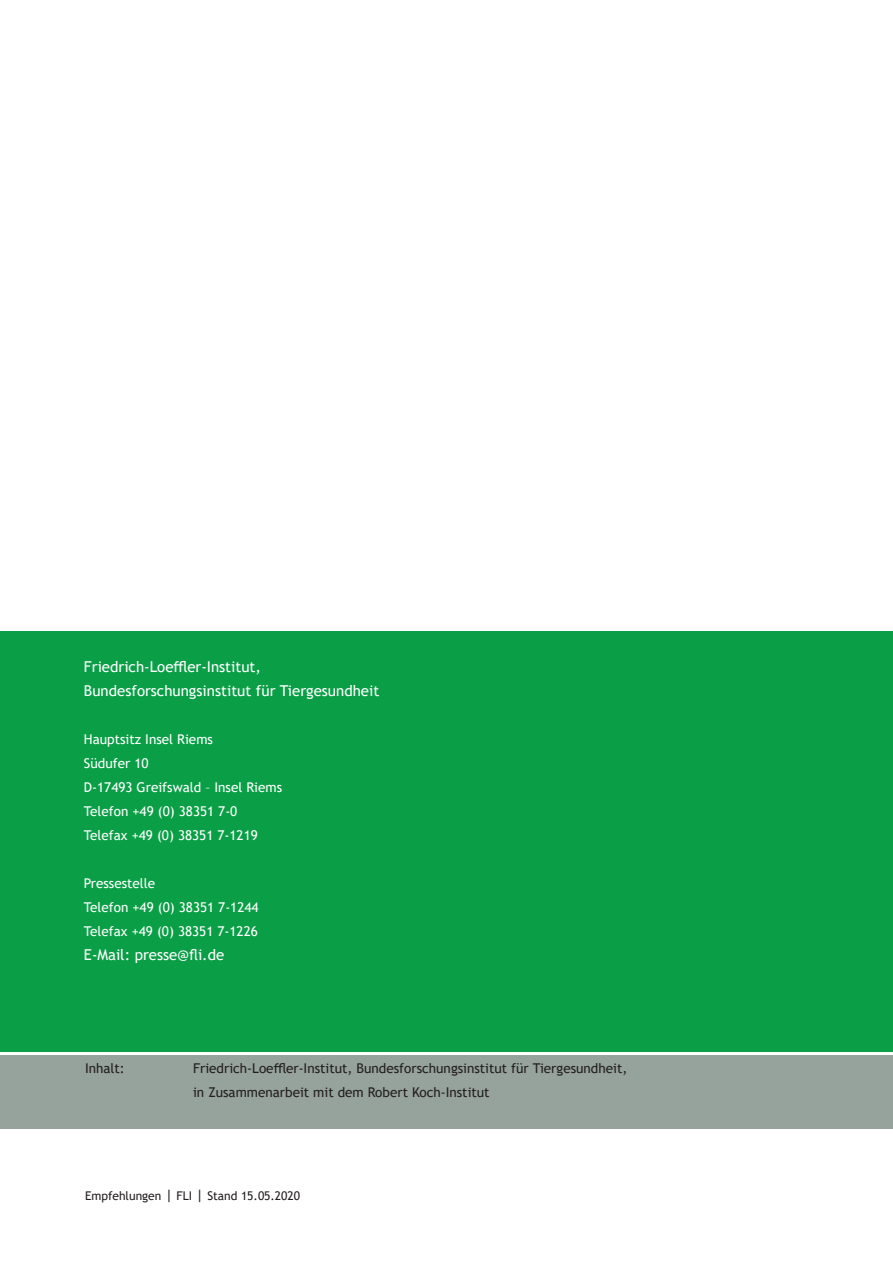
<style>
.page{position:relative;width:893px;height:1263px;background:#fff}
.page>*{position:absolute;margin:0;border:0;box-sizing:border-box;transform-origin:0 0}
.t1{font:15px/24px "Trebuchet MS";color:#fff}
.t2{font:13.5px/24px "Trebuchet MS";color:#fff}
.t3{font:13.5px/24px "Trebuchet MS";color:#231f20}
.t4{font:12px "Trebuchet MS";color:#231f20}
.s1{font-size:15px}
</style>
<div class="page">
<div style="left:0;top:631px;width:893px;height:421px;background:#0a9f46"></div>
<div style="left:0;top:1054px;width:893px;height:74px;background:#96a29c"></div>
<p class="t1" style="left:84px;top:655px;width:297px">Friedrich-Loeffler-Institut,<br>Bundesforschungsinstitut für Tiergesundheit</p>
<p class="t2" style="left:84px;top:727px;width:200px">Hauptsitz Insel Riems<br>Südufer 10<br>D-17493 Greifswald – Insel Riems<br>Telefon +49 (0) 38351 7-0<br>Telefax +49 (0) 38351 7-1219</p>
<p class="t2" style="left:84px;top:871px;width:176px">Pressestelle<br>Telefon +49 (0) 38351 7-1244<br>Telefax +49 (0) 38351 7-1226</p>
<p class="t1" style="left:84px;top:943px;width:142px">E-Mail: presse@fli.de</p>
<p class="t3" style="left:85px;top:1056px;width:41px">Inhalt:</p>
<p class="t3" style="left:193px;top:1056px;width:436px">Friedrich-Loeffler-Institut, Bundesforschungsinstitut für Tiergesundheit, in Zusammenarbeit mit dem Robert Koch-Institut</p>
<p class="t4" style="left:85px;top:1188px;width:217px">Empfehlungen <span class="s1">|</span> FLI <span class="s1">|</span> Stand 15.05.2020</p>
</div>
